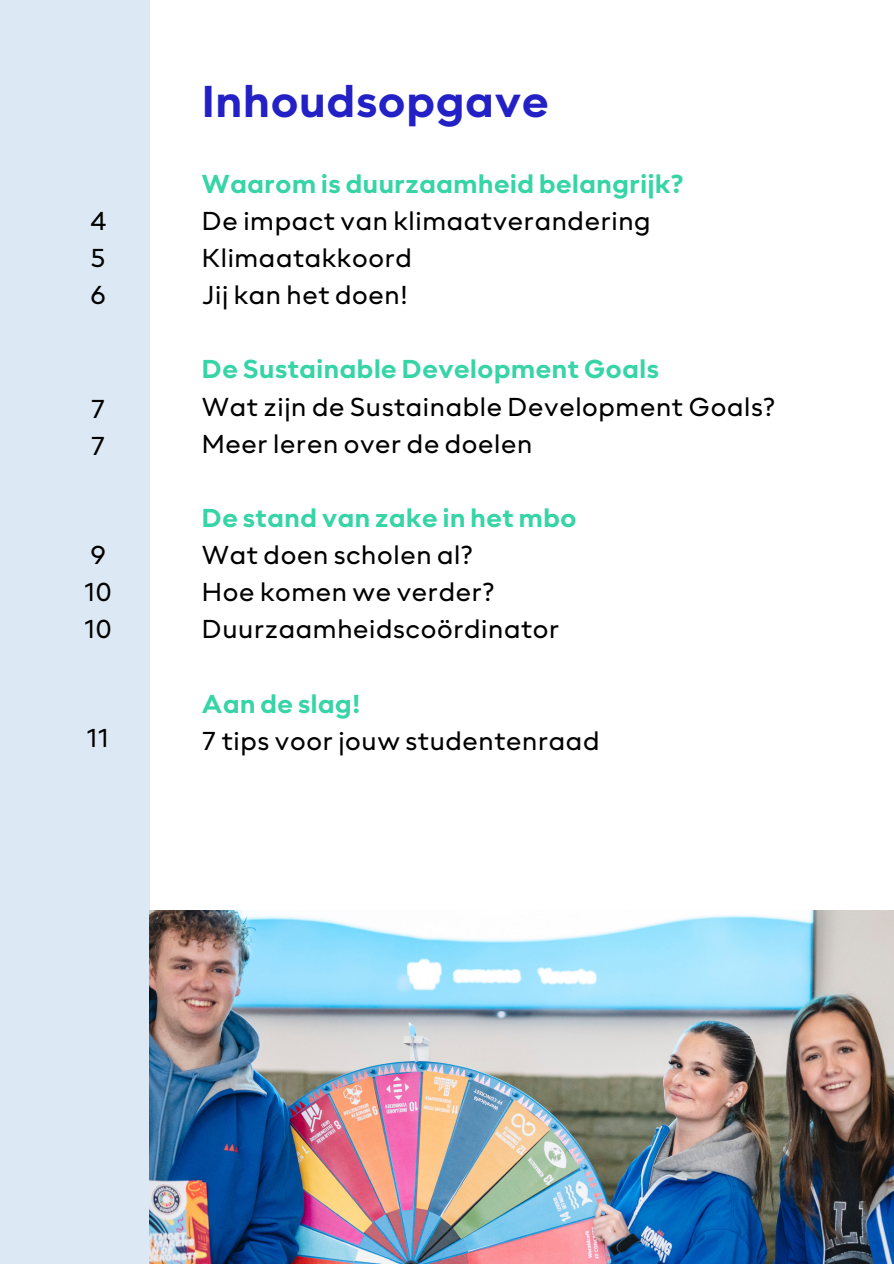
<style>
.page{position:relative;width:894px;height:1264px;background:#fff}
.page>*{position:absolute;margin:0;border:0;box-sizing:border-box;transform-origin:0 0}
.t1{font:46.5px "neue Radial C Bold";color:#2320c6}
.t2{font:27px "neue Radial C Regular";color:#000}
.t3{font:27px "neue Radial C Bold";color:#36d4a6}
</style>
<div class="page">
<div style="left:0;top:0;width:150px;height:1263px;background:#dce9f4"></div>
<img style="left:150px;top:910px;width:743px;height:353px">
<p class="t2" style="left:89px;top:211px;width:19px">4</p>
<p class="t2" style="left:90px;top:249px;width:17px">5</p>
<p class="t2" style="left:90px;top:286px;width:18px">6</p>
<p class="t2" style="left:90px;top:399px;width:17px">7</p>
<p class="t2" style="left:90px;top:437px;width:17px">7</p>
<p class="t2" style="left:90px;top:545px;width:18px">9</p>
<p class="t2" style="left:84px;top:582px;width:30px">10</p>
<p class="t2" style="left:84px;top:620px;width:30px">10</p>
<p class="t2" style="left:86px;top:728px;width:24px">11</p>
<p class="t1" style="left:201px;top:85px;width:349px">Inhoudsopgave</p>
<p class="t3" style="left:201px;top:174px;width:483px">Waarom is duurzaamheid belangrijk?</p>
<p class="t2" style="left:201px;top:211px;width:451px">De impact van klimaatverandering</p>
<p class="t2" style="left:201px;top:248px;width:212px">Klimaatakkoord</p>
<p class="t2" style="left:201px;top:285px;width:208px">Jij kan het doen!</p>
<p class="t3" style="left:201px;top:360px;width:459px">De Sustainable Development Goals</p>
<p class="t2" style="left:201px;top:397px;width:574px">Wat zijn de Sustainable Development Goals?</p>
<p class="t2" style="left:201px;top:434px;width:332px">Meer leren over de doelen</p>
<p class="t3" style="left:201px;top:508px;width:376px">De stand van zake in het mbo</p>
<p class="t2" style="left:201px;top:545px;width:272px">Wat doen scholen al?</p>
<h1 class="t2" style="left:201px;top:582px;width:294px">Hoe komen we verder?</h1>
<p class="t2" style="left:201px;top:619px;width:359px">Duurzaamheidscoördinator</p>
<p class="t3" style="left:201px;top:694px;width:160px">Aan de slag!</p>
<p class="t2" style="left:201px;top:731px;width:399px">7 tips voor jouw studentenraad</p>
</div>
